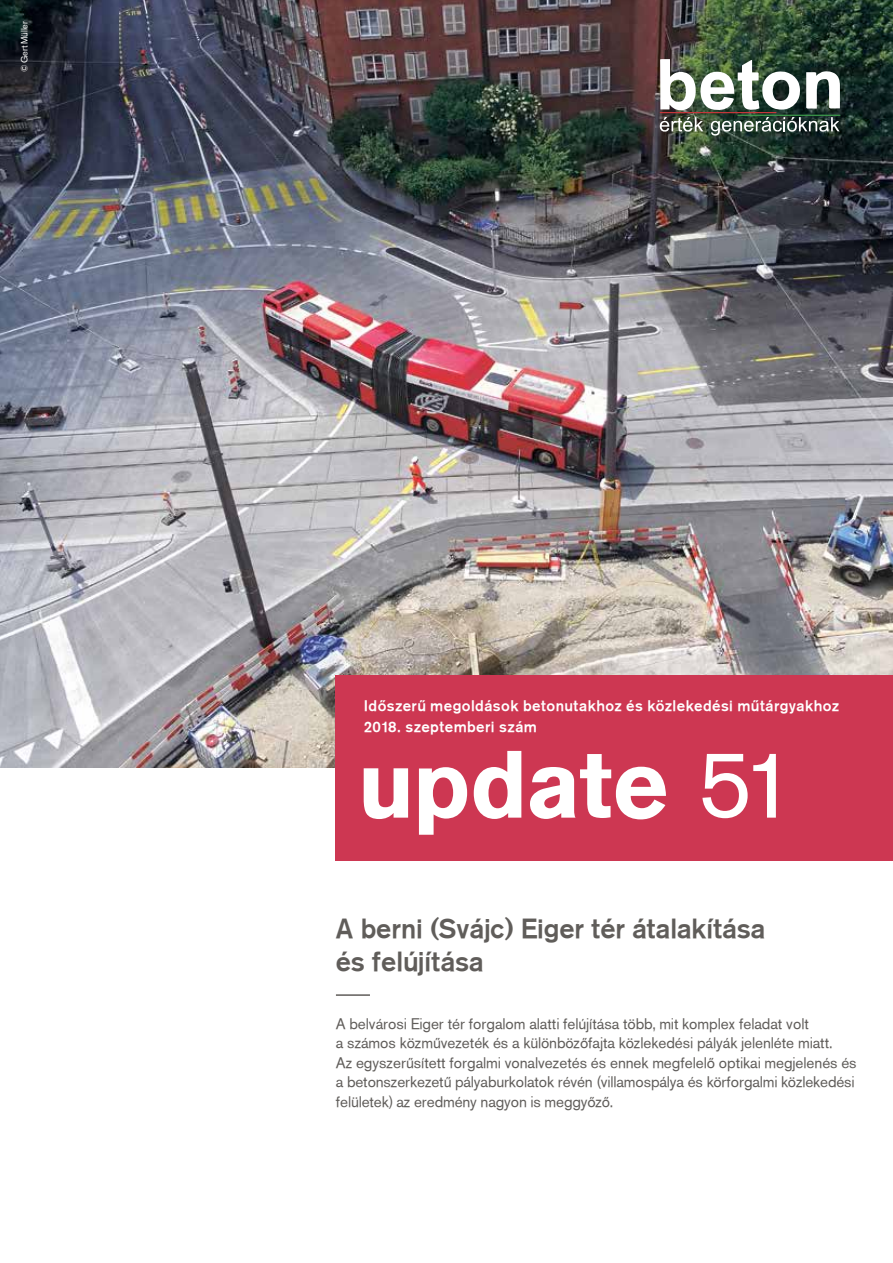
<style>
.page{position:relative;width:893px;height:1263px;background:#fff}
.page>*{position:absolute;margin:0;border:0;box-sizing:border-box;transform-origin:0 0}
.t1{font:700 94.5px "Akzidenz Grotesk PFL";letter-spacing:.005em;color:#fff}
.t2{font:27px/33px "Akzidenz Grotesk Md PFL";letter-spacing:.01em;color:#605d5a}
.t3{font:15px/19.5px "Akzidenz Grotesk PFL";letter-spacing:.015em;color:#605d5a}
.t4{font:15px/21px "Akzidenz Grotesk Md PFL";letter-spacing:.04em;color:#fff}
.t5{font:9px "Akzidenz Grotesk PFL";letter-spacing:.005em;color:#fff}
.s1{font-weight:400}
</style>
<div class="page">
<img style="left:0;top:0;width:893px;height:767px">
<hr style="left:336px;top:994px;width:34px;height:2px;background:#605d5a">
<div style="left:336px;top:675px;width:557px;height:185px;background:#cd3752"></div>
<img style="left:660px;top:59px;width:180px;height:77px">
<p class="t5" style="left:19px;top:72px;width:52px;rotate:-90deg">© Gert Müller</p>
<p class="t4" style="left:364px;top:695px;width:477px">Időszerű megoldások betonutakhoz és közlekedési műtárgyakhoz<br>2018. szeptemberi szám</p>
<h1 class="t1" style="left:358px;top:724px;width:424px">update <span class="s1">51</span></h1>
<h2 class="t2" style="left:336px;top:911px;width:431px">A berni (Svájc) Eiger tér átalakítása és felújítása</h2>
<p class="t3" style="left:336px;top:1014px;width:522px">A belvárosi Eiger tér forgalom alatti felújítása több, mit komplex feladat volt<br>a számos közművezeték és a különbözőfajta közlekedési pályák jelenléte miatt.<br>Az egyszerűsített forgalmi vonalvezetés és ennek megfelelő optikai megjelenés és a betonszerkezetű pályaburkolatok révén (villamospálya és körforgalmi közlekedési felületek) az eredmény nagyon is meggyőző.</p>
</div>
